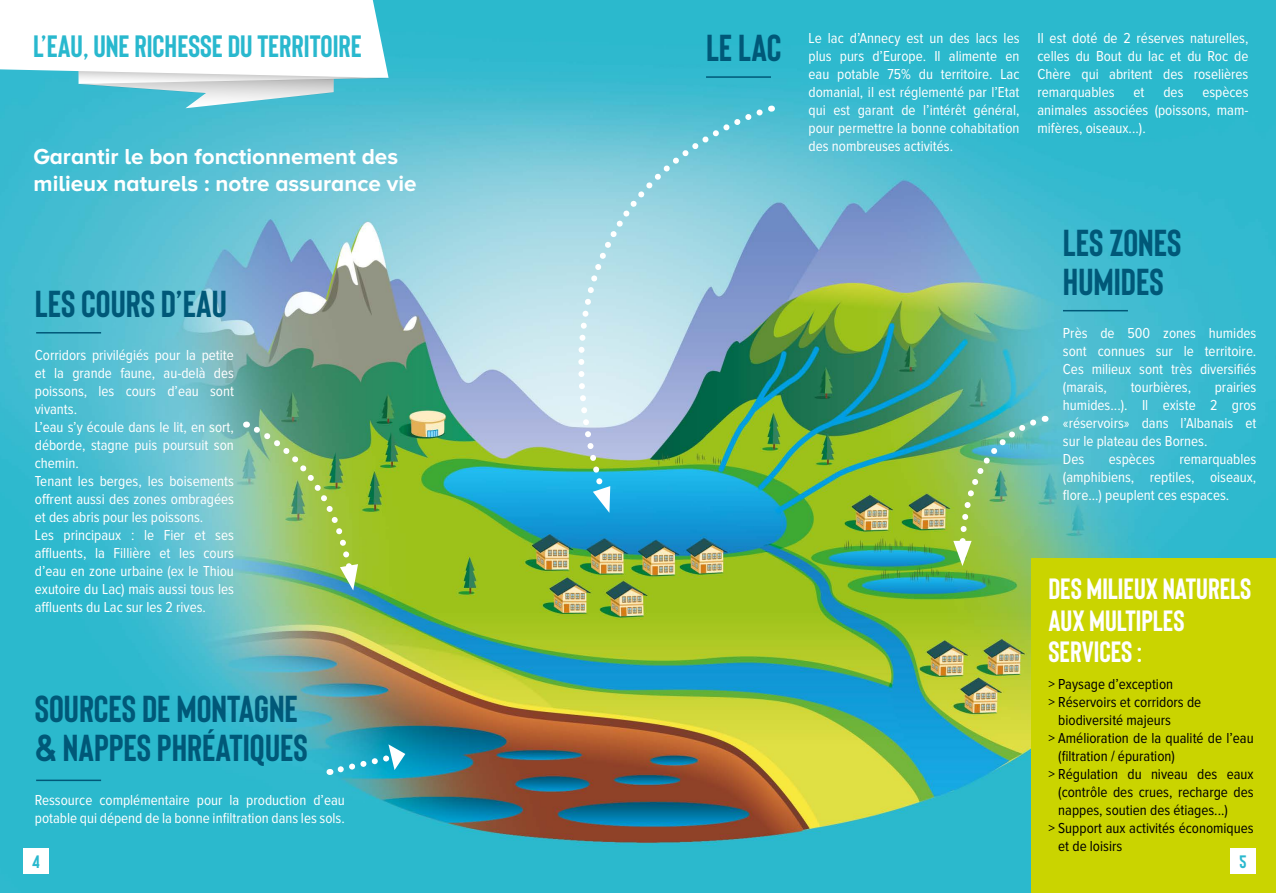
<style>
.page{position:relative;width:1276px;height:893px;background:#fff}
.page>*{position:absolute;margin:0;border:0;box-sizing:border-box;transform-origin:0 0}
.t1{font:700 37.5px/39px "Bison";color:#005878}
.t2{font:700 30.9px "Bison";color:#29b8ce}
.t3{font:700 29.25px/31.5px "Bison";color:#fff}
.t4{font:700 22.5px/27px "Proxima Nova A";color:#fff}
.t5{font:700 18px "Bison";color:#29b8ce}
.t6{font:15px/18px "Proxima Nova Cond";color:#fff;text-align:justify}
.t7{font:15px "Proxima Nova Cond";color:#000}
</style>
<div class="page">
<img style="left:0;top:0;width:1276px;height:893px">
<div style="left:1031px;top:559px;width:245px;height:334px;background:#cad400"></div>
<div style="left:1230px;top:848px;width:25px;height:26px;background:#fff"></div>
<div style="left:23px;top:848px;width:26px;height:26px;background:#fff"></div>
<svg style="left:0;top:0;width:388px;height:109px"></svg>
<svg style="left:517px;top:105px;width:250px;height:396px;background:#8bc6cc"></svg>
<svg style="left:593px;top:486px;width:17px;height:27px"></svg>
<img style="left:246px;top:422px;width:112px;height:168px">
<svg style="left:329px;top:744px;width:76px;height:32px;background:#39b5ce"></svg>
<svg style="left:953px;top:415px;width:92px;height:151px;background:#7fbe7f"></svg>
<hr style="left:36px;top:332px;width:65px;height:2px;background:#005878">
<hr style="left:36px;top:780px;width:65px;height:1px;background:#005878">
<hr style="left:706px;top:76px;width:65px;height:2px;background:#005878">
<hr style="left:1063px;top:310px;width:65px;height:1px;background:#005878">
<h2 class="t2" style="left:33px;top:29px;width:330px">L’EAU, UNE RICHESSE DU TERRITOIRE</h2>
<h3 class="t4" style="left:34px;top:143px;width:384px">Garantir le bon fonctionnement des milieux naturels : notre assurance vie</h3>
<h1 class="t1" style="left:35px;top:284px;width:193px">LES COURS D’EAU</h1>
<p class="t6" style="left:35px;top:347px;width:201px;text-align:left">Corridors privilégiés pour la petite et la grande faune, au-delà des poissons, les cours d’eau sont vivants.<br>L’eau s’y écoule dans le lit, en sort, déborde, stagne puis poursuit son chemin.<br>Tenant les berges, les boisements offrent aussi des zones ombragées et des abris pour les poissons.<br>Les principaux : le Fier et ses affluents, la Fillière et les cours d’eau en zone urbaine (ex le Thiou exutoire du Lac) mais aussi tous les affluents du Lac sur les 2 rives.</p>
<h1 class="t1" style="left:35px;top:690px;width:274px">SOURCES DE MONTAGNE &amp; NAPPES PHRÉATIQUES</h1>
<p class="t6" style="left:35px;top:792px;width:311px">Ressource complémentaire pour la production d’eau potable qui dépend de la bonne infiltration dans les sols.</p>
<h1 class="t1" style="left:706px;top:29px;width:77px">LE LAC</h1>
<p class="t6" style="left:808px;top:30px;width:212px">Le lac d’Annecy est un des lacs les plus purs d’Europe. Il alimente en eau potable 75% du territoire. Lac domanial, il est réglementé par l’Etat qui est garant de l’intérêt général, pour permettre la bonne cohabitation des nombreuses activités.</p>
<p class="t6" style="left:1037px;top:30px;width:212px">Il est doté de 2 réserves naturelles, celles du Bout du lac et du Roc de Chère qui abritent des roselières remarquables</p>
<p class="t6" style="left:1037px;top:84px;width:212px;text-indent:165px">espèces animales associées (poissons, mam&shy;mifères, oiseaux...).</p>
<p class="t6" style="left:1133px;top:84px;width:12px">et</p>
<p class="t6" style="left:1163px;top:84px;width:22px">des</p>
<h1 class="t1" style="left:1063px;top:223px;width:120px">LES ZONES<br>HUMIDES</h1>
<p class="t6" style="left:1063px;top:325px;width:195px">Près de 500 zones humides sont connues sur le territoire.<br>Ces milieux sont très diversifiés (marais,</p>
<p class="t6" style="left:1130px;top:379px;width:62px">tourbières,</p>
<p class="t6" style="left:1063px;top:379px;width:195px;text-align:left;text-indent:152px">prairies humides...). Il existe 2 gros «réservoirs» dans l’Albanais et sur le plateau des Bornes.<br>Des</p>
<p class="t6" style="left:1108px;top:451px;width:48px">espèces</p>
<p class="t6" style="left:1063px;top:451px;width:195px;text-indent:116px">remarquables (amphibiens, reptiles, oiseaux, flore...) peuplent ces espaces.</p>
<h3 class="t3" style="left:1048px;top:573px;width:204px">DES MILIEUX NATURELS<br>AUX MULTIPLES<br>SERVICES :</h3>
<p class="t7" style="left:1048px;top:677px;width:126px">&gt; Paysage d’exception</p>
<p class="t7" style="left:1048px;top:695px;width:154px">&gt; Réservoirs et corridors de</p>
<p class="t7" style="left:1058px;top:713px;width:114px">biodiversité majeurs</p>
<p class="t7" style="left:1048px;top:731px;width:207px">&gt; Amélioration de la qualité de l’eau</p>
<p class="t7" style="left:1058px;top:749px;width:118px">(filtration / épuration)</p>
<p class="t7" style="left:1048px;top:767px;width:207px">&gt; Régulation du niveau des eaux</p>
<p class="t7" style="left:1058px;top:785px;width:197px">(contrôle des crues, recharge des</p>
<p class="t7" style="left:1058px;top:803px;width:171px">nappes, soutien des étiages...)</p>
<p class="t7" style="left:1048px;top:821px;width:207px">&gt; Support aux activités économiques</p>
<p class="t7" style="left:1058px;top:839px;width:65px">et de loisirs</p>
<p class="t5" style="left:32px;top:852px;width:9px">4</p>
<p class="t5" style="left:1239px;top:852px;width:8px">5</p>
</div>
